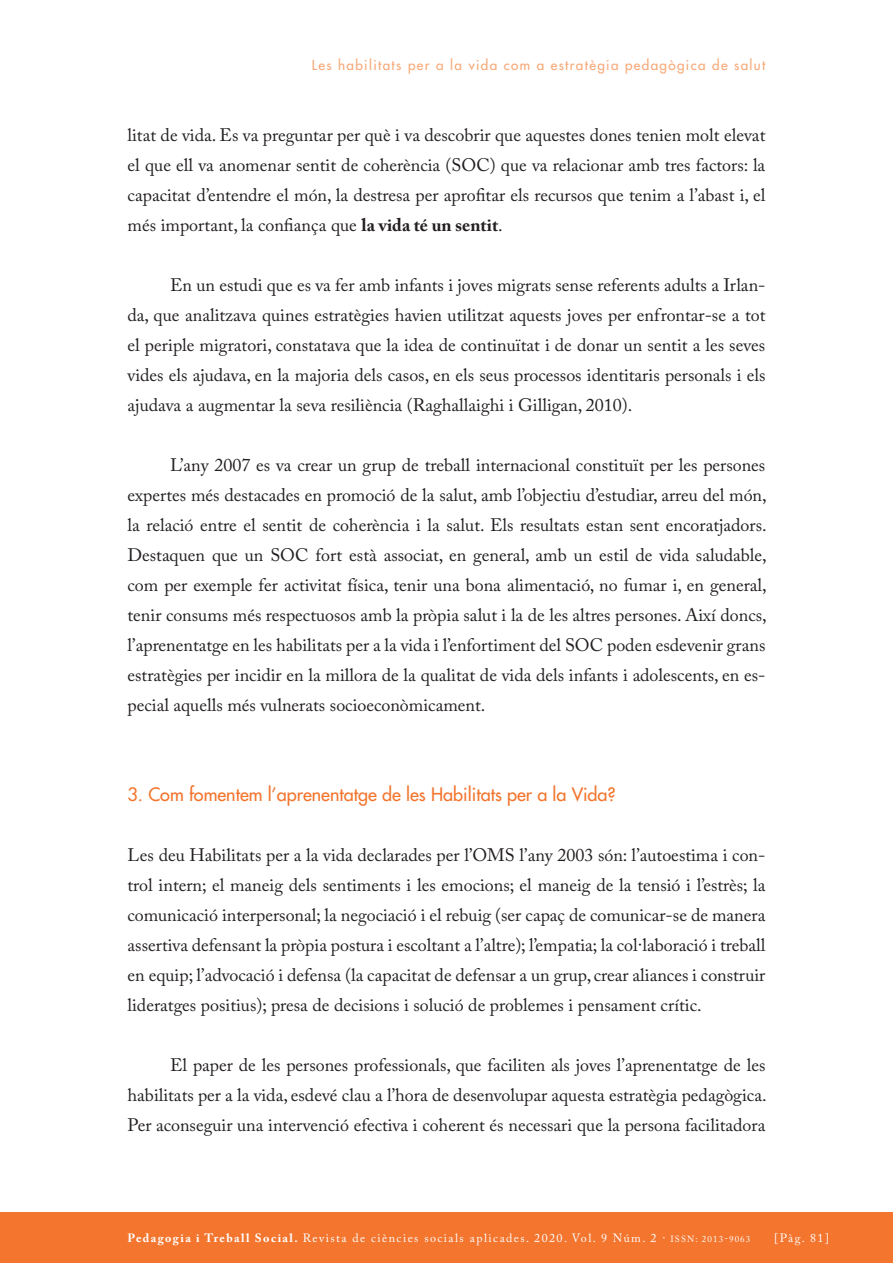
<style>
.page{position:relative;width:893px;height:1263px;background:#fff}
.page>*{position:absolute;margin:0;border:0;box-sizing:border-box;transform-origin:0 0}
.TEXT_COMU{font:18px/30px "Adobe Caslon Pro";color:#231f20;text-align:justify}
.INTERTITOLS{font:18px "Futura";color:#f3752e}
.CAPÇALERA_DRETA{font:13.5px "Futura";letter-spacing:.1em;color:#f8a877}
.t1{font:12px "Adobe Caslon Pro";letter-spacing:.12em;color:#fff}
.s1{font-weight:700}
.s2{font-size:9px}
</style>
<div class="page">
<div style="left:0;top:1212px;width:893px;height:51px;background:#f3752e"></div>
<p class="CAPÇALERA_DRETA" style="left:312px;top:57px;width:455px">Les habilitats per a la vida com a estratègia pedagògica de salut</p>
<p class="TEXT_COMU" style="left:128px;top:120px;width:639px">litat de vida. Es va preguntar per què i va descobrir que aquestes dones tenien molt elevat el que ell va anomenar sentit de coherència (SOC) que va relacionar amb tres factors: la capacitat d’entendre el món, la destresa per aprofitar els recursos que tenim a l’abast i, el més important, la confiança que <span class="s1">la vida té un sentit</span>.</p>
<p class="TEXT_COMU" style="left:128px;top:270px;width:639px;text-indent:43px">En un estudi que es va fer amb infants i joves migrats sense referents adults a Irlan&shy;da, que analitzava quines estratègies havien utilitzat aquests joves per enfrontar-se a tot el periple migratori, constatava que la idea de continuïtat i de donar un sentit a les seves vides els ajudava, en la majoria dels casos, en els seus processos identitaris personals i els ajudava a augmentar la seva resiliència (Raghallaighi i Gilligan, 2010).</p>
<p class="TEXT_COMU" style="left:128px;top:450px;width:641px;text-indent:43px">L’any 2007 es va crear un grup de treball internacional constituït per les persones expertes més destacades en promoció de la salut, amb l’objectiu d’estudiar, arreu del món, la relació entre el sentit de coherència i la salut. Els resultats estan sent encoratjadors.<br>Destaquen que un SOC fort està associat, en general, amb un estil de vida saludable, com per exemple fer activitat física, tenir una bona alimentació, no fumar i, en general, tenir consums més respectuosos amb la pròpia salut i la de les altres persones. Així doncs, l’aprenentatge en les habilitats per a la vida i l’enfortiment del SOC poden esdevenir grans estratègies per incidir en la millora de la qualitat de vida dels infants i adolescents, en es&shy;pecial aquells més vulnerats socioeconòmicament.</p>
<p class="INTERTITOLS" style="left:128px;top:783px;width:490px">3. Com fomentem l’aprenentatge de les Habilitats per a la Vida?</p>
<p class="TEXT_COMU" style="left:128px;top:840px;width:639px">Les deu Habilitats per a la vida declarades per l’OMS l’any 2003 són: l’autoestima i con&shy;trol intern; el maneig dels sentiments i les emocions; el maneig de la tensió i l’estrès; la comunicació interpersonal; la negociació i el rebuig (ser capaç de comunicar-se de manera assertiva defensant la pròpia postura i escoltant a l’altre); l’empatia; la col·laboració i treball en equip; l’advocació i defensa (la capacitat de defensar a un grup, crear aliances i construir lideratges positius); presa de decisions i solució de problemes i pensament crític.</p>
<p class="TEXT_COMU" style="left:128px;top:1050px;width:641px;text-indent:43px">El paper de les persones professionals, que faciliten als joves l’aprenentatge de les habilitats per a la vida, esdevé clau a l’hora de desenvolupar aquesta estratègia pedagògica.<br>Per aconseguir una intervenció efectiva i coherent és necessari que la persona facilitadora</p>
<p class="t1" style="left:128px;top:1231px;width:624px"><span class="s1">Pedagogia i Treball Social.</span> Revista de ciències socials aplicades. 2020. Vol. 9 Núm. 2 · <span class="s2">ISSN: 2013-9063</span></p>
<p class="t1" style="left:774px;top:1231px;width:56px">[Pàg. 81]</p>
</div>
